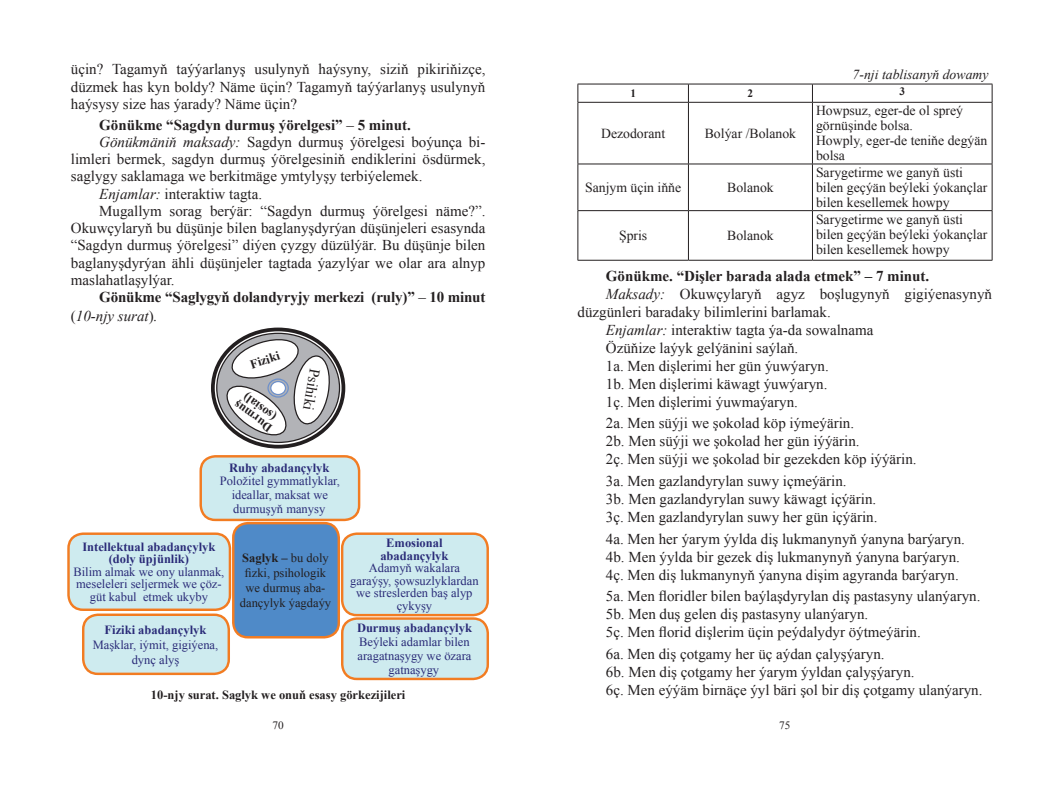
<style>
.page{position:relative;width:1063px;height:798px;background:#fff}
.page>*{position:absolute;margin:0;border:0;box-sizing:border-box;transform-origin:0 0}
.t1{font:15px/18px "Times New Roman";color:#231f20}
.t2{font:700 15px "Times New Roman";color:#231f20}
.t3{font:italic 15px "Times New Roman";color:#231f20}
.t4{font:13.75px/15px "Times New Roman";color:#231f20}
.t5{font:italic 13.75px "Times New Roman";color:#231f20}
.t6{font:12.5px/12.5px "Times New Roman";color:#2a2b78;text-align:center}
.t7{font:700 12.5px/12.5px "Times New Roman";color:#2a2b78;text-align:center}
.t8{font:700 12.5px/11.2px "Times New Roman";color:#231f20}
.t9{font:12.5px/15px "Times New Roman";color:#231f20;text-align:center}
.t10{font:11.25px "Times New Roman";color:#231f20}
.t11{font:700 11.25px "Times New Roman";color:#231f20}
.s1{font-weight:400}
.s2{font-style:italic}
.s3{font-style:normal}
.s4{font-weight:700}
</style>
<div class="page">
<svg style="left:217px;top:333px;width:123px;height:109px"></svg>
<div style="left:211px;top:327px;width:134px;height:121px;border:4px solid #231f20;border-radius:50%"></div>
<svg style="left:222px;top:337px;width:111px;height:101px"></svg>
<svg style="left:268px;top:379px;width:20px;height:18px"></svg>
<div style="left:267px;top:378px;width:22px;height:19px;border:1px solid #6d90ca;border-radius:50%"></div>
<div style="left:271px;top:381px;width:14px;height:13px;background:#fff;border-radius:50%"></div>
<div style="left:270px;top:381px;width:16px;height:14px;border:1px solid #6d90ca;border-radius:50%"></div>
<div style="left:201px;top:456px;width:158px;height:63px;background:#ceebef;border-radius:15px"></div>
<div style="left:200px;top:455px;width:160px;height:66px;border:2px solid #f27c22;border-radius:15px"></div>
<div style="left:69px;top:533px;width:161px;height:76px;background:#ceebef;border-radius:15px"></div>
<div style="left:67px;top:532px;width:164px;height:78px;border:2px solid #f27c22;border-radius:15px"></div>
<div style="left:342px;top:533px;width:146px;height:82px;background:#ceebef;border-radius:15px"></div>
<div style="left:341px;top:532px;width:148px;height:84px;border:2px solid #f27c22;border-radius:15px"></div>
<div style="left:83px;top:614px;width:146px;height:59px;background:#ceebef;border-radius:15px"></div>
<div style="left:82px;top:613px;width:148px;height:61px;border:2px solid #f27c22;border-radius:15px"></div>
<div style="left:342px;top:618px;width:146px;height:60px;background:#ceebef;border-radius:15px"></div>
<div style="left:341px;top:617px;width:148px;height:63px;border:2px solid #f27c22;border-radius:15px"></div>
<div style="left:233px;top:523px;width:106px;height:114px;background:#4f8ac8;border-radius:15px"></div>
<div style="left:232px;top:521px;width:108px;height:117px;border:2px solid #f27c22;border-radius:15px"></div>
<hr style="left:578px;top:103px;width:1px;height:61px;background:#231f20">
<hr style="left:688px;top:103px;width:1px;height:61px;background:#231f20">
<hr style="left:812px;top:103px;width:1px;height:61px;background:#231f20">
<hr style="left:992px;top:103px;width:1px;height:61px;background:#231f20">
<hr style="left:578px;top:164px;width:110px;height:1px;background:#231f20">
<hr style="left:578px;top:164px;width:1px;height:46px;background:#231f20">
<hr style="left:688px;top:164px;width:124px;height:1px;background:#231f20">
<hr style="left:688px;top:164px;width:1px;height:46px;background:#231f20">
<hr style="left:812px;top:164px;width:180px;height:1px;background:#231f20">
<hr style="left:812px;top:164px;width:1px;height:46px;background:#231f20">
<hr style="left:992px;top:164px;width:1px;height:46px;background:#231f20">
<hr style="left:578px;top:210px;width:110px;height:1px;background:#231f20">
<hr style="left:578px;top:211px;width:1px;height:49px;background:#231f20">
<hr style="left:688px;top:210px;width:124px;height:1px;background:#231f20">
<hr style="left:688px;top:211px;width:1px;height:49px;background:#231f20">
<hr style="left:812px;top:210px;width:180px;height:1px;background:#231f20">
<hr style="left:812px;top:211px;width:1px;height:49px;background:#231f20">
<hr style="left:992px;top:211px;width:1px;height:49px;background:#231f20">
<hr style="left:578px;top:260px;width:110px;height:1px;background:#231f20">
<hr style="left:688px;top:260px;width:124px;height:1px;background:#231f20">
<hr style="left:812px;top:260px;width:180px;height:1px;background:#231f20">
<hr style="left:578px;top:84px;width:110px;height:1px;background:#231f20">
<svg style="left:578px;top:84px;width:1px;height:18px"></svg>
<hr style="left:688px;top:84px;width:124px;height:1px;background:#231f20">
<svg style="left:688px;top:84px;width:1px;height:18px"></svg>
<hr style="left:812px;top:84px;width:180px;height:1px;background:#231f20">
<svg style="left:812px;top:84px;width:1px;height:18px"></svg>
<svg style="left:992px;top:84px;width:1px;height:18px"></svg>
<hr style="left:578px;top:102px;width:110px;height:1px;background:#231f20">
<hr style="left:688px;top:102px;width:124px;height:1px;background:#231f20">
<hr style="left:812px;top:102px;width:180px;height:1px;background:#231f20">
<p class="t1" style="left:71px;top:60px;width:416px;line-height:17.2px;text-align:justify">üçin? Tagamyň taýýarlanyş usulynyň haýsyny, siziň pikiriňizçe, düzmek has kyn boldy? Näme üçin? Tagamyň taýýarlanyş usulynyň haýsysy size has ýarady? Näme üçin?</p>
<p class="t2" style="left:99px;top:114px;width:313px">Gönükme “Sagdyn durmuş ýörelgesi” <span class="s1">–</span> 5 minut.</p>
<p class="t1" style="left:99px;top:132px;width:388px"><span class="s2">Gönükmäniň maksady:</span> Sagdyn durmuş ýörelgesi boýunça bi-</p>
<p class="t1" style="left:71px;top:149px;width:416px">limleri bermek, sagdyn durmuş ýörelgesiniň endiklerini ösdürmek,</p>
<p class="t1" style="left:71px;top:167px;width:353px">saglygy saklamaga we berkitmäge ymtylyşy terbiýelemek.</p>
<p class="t1" style="left:99px;top:184px;width:164px"><span class="s2">Enjamlar:</span> interaktiw tagta.</p>
<p class="t1" style="left:99px;top:201px;width:388px">Mugallym sorag berýär: “Sagdyn durmuş ýörelgesi näme?”.</p>
<p class="t1" style="left:71px;top:218px;width:416px">Okuwçylaryň bu düşünje bilen baglanyşdyrýan düşünjeleri esasynda</p>
<p class="t1" style="left:71px;top:236px;width:416px">“Sagdyn durmuş ýörelgesi” diýen çyzgy düzülýär<span class="s2">.</span> Bu düşünje bilen</p>
<p class="t1" style="left:71px;top:253px;width:416px">baglanyşdyrýan ähli düşünjeler tagtada ýazylýar we olar ara alnyp</p>
<p class="t1" style="left:71px;top:270px;width:105px">maslahatlaşylýar.</p>
<p class="t2" style="left:99px;top:286px;width:388px">Gönükme “Saglygyň dolandyryjy merkezi (ruly)” <span class="s1">–</span> 10 minut</p>
<p class="t3" style="left:71px;top:305px;width:88px"><span class="s3">(</span>10-njy surat<span class="s3">)</span>.</p>
<p class="t8" style="left:249px;top:359px;width:32px;rotate:-18deg">Fiziki</p>
<p class="t8" style="left:267px;top:434px;width:45px;rotate:-144deg">Durmuş (sosial)</p>
<p class="t1" style="left:325px;top:370px;width:43px;rotate:100deg">Psihiki</p>
<p class="t7" style="left:229px;top:460px;width:102px">Ruhy abadançylyk</p>
<p class="t6" style="left:220px;top:474px;width:122px;line-height:13.8px">Položitel gymmatlyklar, ideallar, maksat we durmuşyň manysy</p>
<p class="t7" style="left:82px;top:540px;width:135px">Intellektual abadançylyk (doly üpjünlik)</p>
<p class="t6" style="left:73px;top:565px;width:153px">Bilim almak we ony ulanmak, meseleleri seljermek we çöz&shy;güt kabul etmek ukyby</p>
<p class="t7" style="left:105px;top:622px;width:103px">Fiziki abadançylyk</p>
<p class="t6" style="left:93px;top:636px;width:127px;line-height:15px">Maşklar, iýmit, gigiýena, dynç alyş</p>
<p class="t9" style="left:240px;top:549px;width:93px"><span class="s4">Saglyk –</span> bu doly fizki, psihologik we durmuş aba&shy;dançylyk ýagdaýy</p>
<p class="t7" style="left:380px;top:536px;width:70px">Emosional abadançylyk</p>
<p class="t6" style="left:350px;top:561px;width:130px">Adamyň wakalara garaýşy, şowsuzlyklardan we streslerden baş alyp çykyşy</p>
<p class="t7" style="left:357px;top:621px;width:116px">Durmuş abadançylyk</p>
<p class="t6" style="left:358px;top:634px;width:115px;line-height:13.8px">Beýleki adamlar bilen aragatnaşygy we özara gatnaşygy</p>
<p class="t8" style="left:151px;top:688px;width:256px">10-njy surat. Saglyk we onuň esasy görkezijileri</p>
<p class="t10" style="left:273px;top:717px;width:13px">70</p>
<p class="t5" style="left:853px;top:65px;width:137px">7-nji tablisanyň dowamy</p>
<p class="t11" style="left:630px;top:85px;width:7px">1</p>
<p class="t11" style="left:748px;top:85px;width:7px">2</p>
<p class="t11" style="left:899px;top:83px;width:7px">3</p>
<p class="t4" style="left:601px;top:125px;width:66px">Dezodorant</p>
<p class="t4" style="left:705px;top:125px;width:93px">Bolýar /Bolanok</p>
<p class="t4" style="left:816px;top:103px;width:173px">Howpsuz, eger-de ol spreý görnüşinde bolsa.<br>Howply, eger-de teniňe degýän bolsa</p>
<p class="t4" style="left:585px;top:179px;width:98px">Sanjym üçin iňňe</p>
<p class="t4" style="left:727px;top:179px;width:48px">Bolanok</p>
<p class="t4" style="left:816px;top:164px;width:173px">Sarygetirme we ganyň üsti bilen geçýän beýleki ýokançlar bilen kesellemek howpy</p>
<p class="t4" style="left:816px;top:211px;width:173px">Sarygetirme we ganyň üsti bilen geçýän beýleki ýokançlar bilen kesellemek howpy</p>
<p class="t2" style="left:606px;top:265px;width:325px">Gönükme. “Dişler barada alada etmek” – 7 minut.</p>
<p class="t1" style="left:606px;top:284px;width:388px"><span class="s2">Maksady:</span> Okuwçylaryň agyz boşlugynyň gigiýenasynyň</p>
<p class="t1" style="left:578px;top:302px;width:255px">düzgünleri baradaky bilimlerini barlamak.</p>
<p class="t1" style="left:606px;top:320px;width:269px"><span class="s2">Enjamlar:</span> interaktiw tagta ýa-da sowalnama</p>
<p class="t1" style="left:606px;top:338px;width:194px">Özüňize laýyk gelýänini saýlaň.</p>
<p class="t1" style="left:606px;top:356px;width:224px">1a. Men dişlerimi her gün ýuwýaryn.</p>
<p class="t1" style="left:606px;top:374px;width:223px">1b. Men dişlerimi käwagt ýuwýaryn.</p>
<p class="t1" style="left:606px;top:392px;width:194px">1ç. Men dişlerimi ýuwmaýaryn.</p>
<p class="t1" style="left:606px;top:413px;width:312px">2a. Men süýji we şokolad köp iýmeýärin.<br>2b. Men süýji we şokolad her gün iýýärin.<br>2ç. Men süýji we şokolad bir gezekden köp iýýärin.</p>
<p class="t1" style="left:606px;top:471px;width:273px">3a. Men gazlandyrylan suwy içmeýärin.<br>3b. Men gazlandyrylan suwy käwagt içýärin.<br>3ç. Men gazlandyrylan suwy her gün içýärin.</p>
<p class="t1" style="left:606px;top:529px;width:361px">4a. Men her ýarym ýylda diş lukmanynyň ýanyna barýaryn.<br>4b. Men ýylda bir gezek diş lukmanynyň ýanyna barýaryn.<br>4ç. Men diş lukmanynyň ýanyna dişim agyranda barýaryn.</p>
<p class="t1" style="left:606px;top:586px;width:376px">5a. Men floridler bilen baýlaşdyrylan diş pastasyny ulanýaryn.<br>5b. Men duş gelen diş pastasyny ulanýaryn.<br>5ç. Men florid dişlerim üçin peýdalydyr öýtmeýärin.</p>
<p class="t1" style="left:606px;top:644px;width:378px">6a. Men diş çotgamy her üç aýdan çalyşýaryn.<br>6b. Men diş çotgamy her ýarym ýyldan çalyşýaryn.<br>6ç. Men eýýäm birnäçe ýyl bäri şol bir diş çotgamy ulanýaryn.</p>
<p class="t4" style="left:619px;top:227px;width:30px">Şpris</p>
<p class="t4" style="left:727px;top:227px;width:48px">Bolanok</p>
<p class="t10" style="left:779px;top:717px;width:13px">75</p>
</div>
